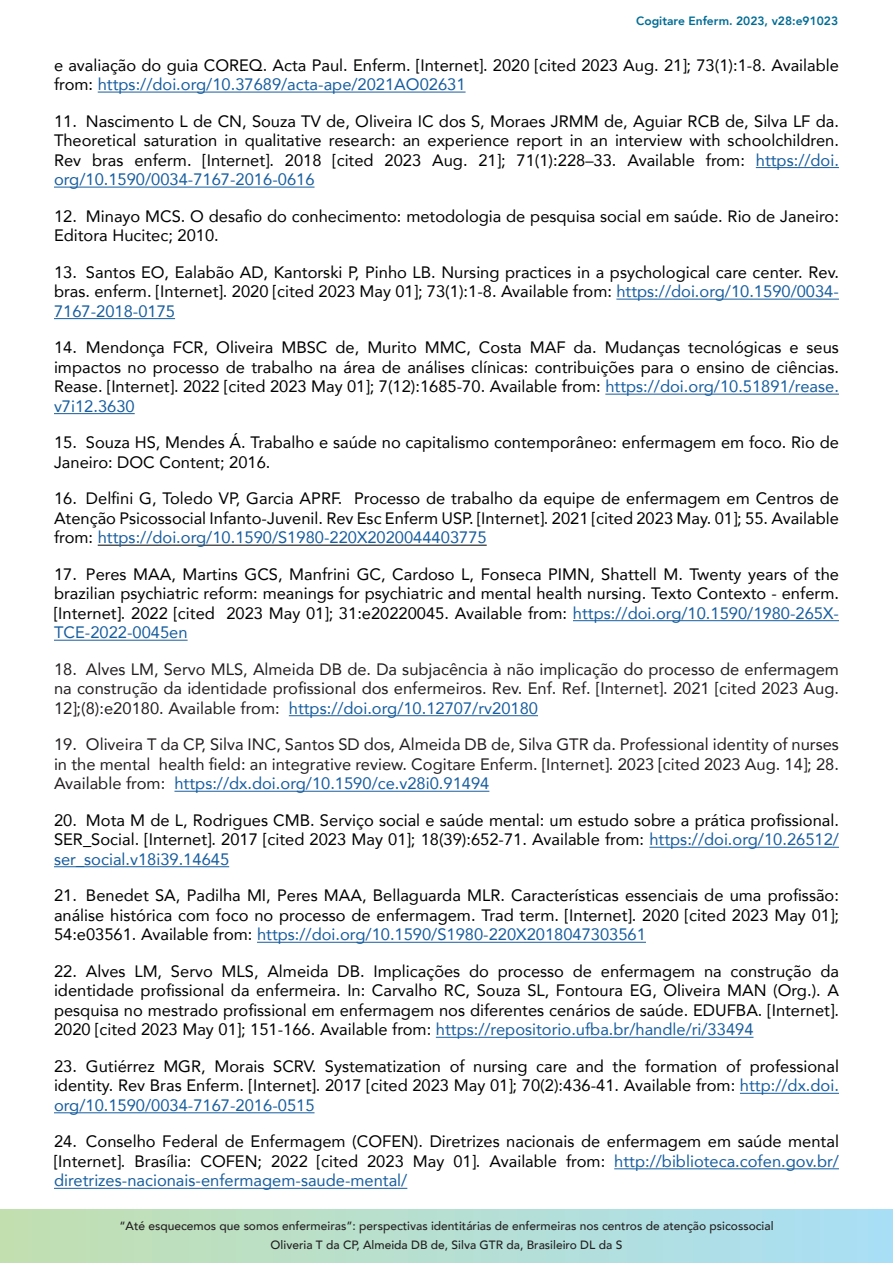
<style>
.page{position:relative;width:893px;height:1263px;background:#fff}
.page>*{position:absolute;margin:0;border:0;box-sizing:border-box;transform-origin:0 0}
.t1{font:16.5px/19.5px "Avenir";color:#000001;text-align:justify}
.t2{font:16.5px/19.5px "Avenir";color:#231f20;text-align:justify}
.t3{font:500 12px/18.6px "Avenir";color:#231f20;text-align:center}
.t4{font:800 12px "Avenir";color:#006c95}
.s1{color:#175d9e}
</style>
<div class="page">
<svg style="left:0;top:1209px;width:893px;height:54px;background:#b6dfd2"></svg>
<hr style="left:98px;top:92px;width:368px;height:1px;background:#175d9e">
<hr style="left:756px;top:167px;width:83px;height:1px;background:#175d9e">
<hr style="left:54px;top:187px;width:261px;height:1px;background:#175d9e">
<hr style="left:616px;top:299px;width:223px;height:1px;background:#175d9e">
<hr style="left:54px;top:318px;width:121px;height:1px;background:#175d9e">
<hr style="left:605px;top:394px;width:234px;height:1px;background:#175d9e">
<hr style="left:54px;top:413px;width:81px;height:1px;background:#175d9e">
<hr style="left:98px;top:545px;width:389px;height:1px;background:#000001">
<hr style="left:573px;top:620px;width:266px;height:1px;background:#175d9e">
<hr style="left:54px;top:640px;width:134px;height:1px;background:#175d9e">
<hr style="left:289px;top:715px;width:249px;height:1px;background:#175d9e">
<hr style="left:174px;top:791px;width:315px;height:1px;background:#175d9e">
<hr style="left:649px;top:847px;width:190px;height:1px;background:#175d9e">
<hr style="left:54px;top:866px;width:175px;height:1px;background:#175d9e">
<hr style="left:257px;top:942px;width:389px;height:1px;background:#175d9e">
<hr style="left:436px;top:1037px;width:317px;height:1px;background:#175d9e">
<hr style="left:740px;top:1093px;width:99px;height:1px;background:#175d9e">
<hr style="left:54px;top:1112px;width:261px;height:1px;background:#175d9e">
<hr style="left:614px;top:1168px;width:225px;height:1px;background:#175d9e">
<hr style="left:54px;top:1188px;width:353px;height:1px;background:#175d9e">
<p class="t4" style="left:636px;top:10px;width:203px">Cogitare Enferm. 2023, v28:e91023</p>
<p class="t1" style="left:54px;top:55px;width:786px">e avaliação do guia COREQ. Acta Paul. Enferm. [Internet]. 2020 [cited 2023 Aug. 21]; 73(1):1-8. Available from: <span class="s1">https://doi.org/10.37689/acta-ape/2021AO02631</span></p>
<p class="t1" style="left:54px;top:111px;width:786px">11. Nascimento L de CN, Souza TV de, Oliveira IC dos S, Moraes JRMM de, Aguiar RCB de, Silva LF da.<br>Theoretical saturation in qualitative research: an experience report in an interview with schoolchildren.<br>Rev bras enferm. [Internet]. 2018 [cited 2023 Aug. 21]; 71(1):228–33. Available from: <span class="s1">https://doi. org/10.1590/0034-7167-2016-0616</span></p>
<p class="t1" style="left:54px;top:206px;width:786px">12. Minayo MCS. O desafio do conhecimento: metodologia de pesquisa social em saúde. Rio de Janeiro:<br>Editora Hucitec; 2010.</p>
<p class="t1" style="left:54px;top:262px;width:786px">13. Santos EO, Ealabão AD, Kantorski P, Pinho LB. Nursing practices in a psychological care center. Rev. bras. enferm. [Internet]. 2020 [cited 2023 May 01]; 73(1):1-8. Available from: <span class="s1">https://doi.org/10.1590/0034- 7167-2018-0175</span></p>
<p class="t1" style="left:54px;top:337px;width:786px">14. Mendonça FCR, Oliveira MBSC de, Murito MMC, Costa MAF da. Mudanças tecnológicas e seus impactos no processo de trabalho na área de análises clínicas: contribuições para o ensino de ciências.<br>Rease. [Internet]. 2022 [cited 2023 May 01]; 7(12):1685-70. Available from: <span class="s1">https://doi.org/10.51891/rease. v7i12.3630</span></p>
<p class="t1" style="left:54px;top:432px;width:786px">15. Souza HS, Mendes Á. Trabalho e saúde no capitalismo contemporâneo: enfermagem em foco. Rio de<br>Janeiro: DOC Content; 2016.</p>
<p class="t1" style="left:54px;top:488px;width:786px">16. Delfini G, Toledo VP, Garcia APRF. Processo de trabalho da equipe de enfermagem em Centros de Atenção Psicossocial Infanto-Juvenil. Rev Esc Enferm USP. [Internet]. 2021 [cited 2023 May. 01]; 55. Available from: <span class="s1">https://doi.org/10.1590/S1980-220X2020044403775</span></p>
<p class="t1" style="left:54px;top:564px;width:786px">17. Peres MAA, Martins GCS, Manfrini GC, Cardoso L, Fonseca PIMN, Shattell M. Twenty years of the brazilian psychiatric reform: meanings for psychiatric and mental health nursing. Texto Contexto - enferm. [Internet]. 2022 [cited 2023 May 01]; 31:e20220045. Available from: <span class="s1">https://doi.org/10.1590/1980-265X-TCE-2022-0045en</span></p>
<p class="t2" style="left:54px;top:659px;width:786px">18. Alves LM, Servo MLS, Almeida DB de. Da subjacência à não implicação do processo de enfermagem na construção da identidade profissional dos enfermeiros. Rev. Enf. Ref. [Internet]. 2021 [cited 2023 Aug.<br>12];(8):e20180. Available from: <span class="s1">https://doi.org/10.12707/rv20180</span></p>
<p class="t2" style="left:54px;top:734px;width:786px">19. Oliveira T da CP, Silva INC, Santos SD dos, Almeida DB de, Silva GTR da. Professional identity of nurses in the mental health field: an integrative review. Cogitare Enferm. [Internet]. 2023 [cited 2023 Aug. 14]; 28.<br>Available from: <span class="s1">https://dx.doi.org/10.1590/ce.v28i0.91494</span></p>
<p class="t1" style="left:54px;top:810px;width:786px">20. Mota M de L, Rodrigues CMB. Serviço social e saúde mental: um estudo sobre a prática profissional.<br>SER_Social. [Internet]. 2017 [cited 2023 May 01]; 18(39):652-71. Available from: <span class="s1">https://doi.org/10.26512/ ser_social.v18i39.14645</span></p>
<p class="t1" style="left:54px;top:885px;width:786px">21. Benedet SA, Padilha MI, Peres MAA, Bellaguarda MLR. Características essenciais de uma profissão: análise histórica com foco no processo de enfermagem. Trad term. [Internet]. 2020 [cited 2023 May 01]; 54:e03561. Available from: <span class="s1">https://doi.org/10.1590/S1980-220X2018047303561</span></p>
<p class="t1" style="left:54px;top:961px;width:786px">22. Alves LM, Servo MLS, Almeida DB. Implicações do processo de enfermagem na construção da identidade profissional da enfermeira. In: Carvalho RC, Souza SL, Fontoura EG, Oliveira MAN (Org.). A pesquisa no mestrado profissional em enfermagem nos diferentes cenários de saúde. EDUFBA. [Internet].<br>2020 [cited 2023 May 01]; 151-166. Available from: <span class="s1">https://repositorio.ufba.br/handle/ri/33494</span></p>
<p class="t1" style="left:54px;top:1056px;width:786px">23. Gutiérrez MGR, Morais SCRV. Systematization of nursing care and the formation of professional identity. Rev Bras Enferm. [Internet]. 2017 [cited 2023 May 01]; 70(2):436-41. Available from: <span class="s1">http://dx.doi. org/10.1590/0034-7167-2016-0515</span></p>
<p class="t1" style="left:54px;top:1131px;width:786px">24. Conselho Federal de Enfermagem (COFEN). Diretrizes nacionais de enfermagem em saúde mental [Internet]. Brasília: COFEN; 2022 [cited 2023 May 01]. Available from: <span class="s1">http://biblioteca.cofen.gov.br/ diretrizes-nacionais-enfermagem-saude-mental/</span></p>
<p class="t3" style="left:119px;top:1216px;width:656px">“Até esquecemos que somos enfermeiras”: perspectivas identitárias de enfermeiras nos centros de atenção psicossocial<br>Oliveria T da CP, Almeida DB de, Silva GTR da, Brasileiro DL da S</p>
</div>
